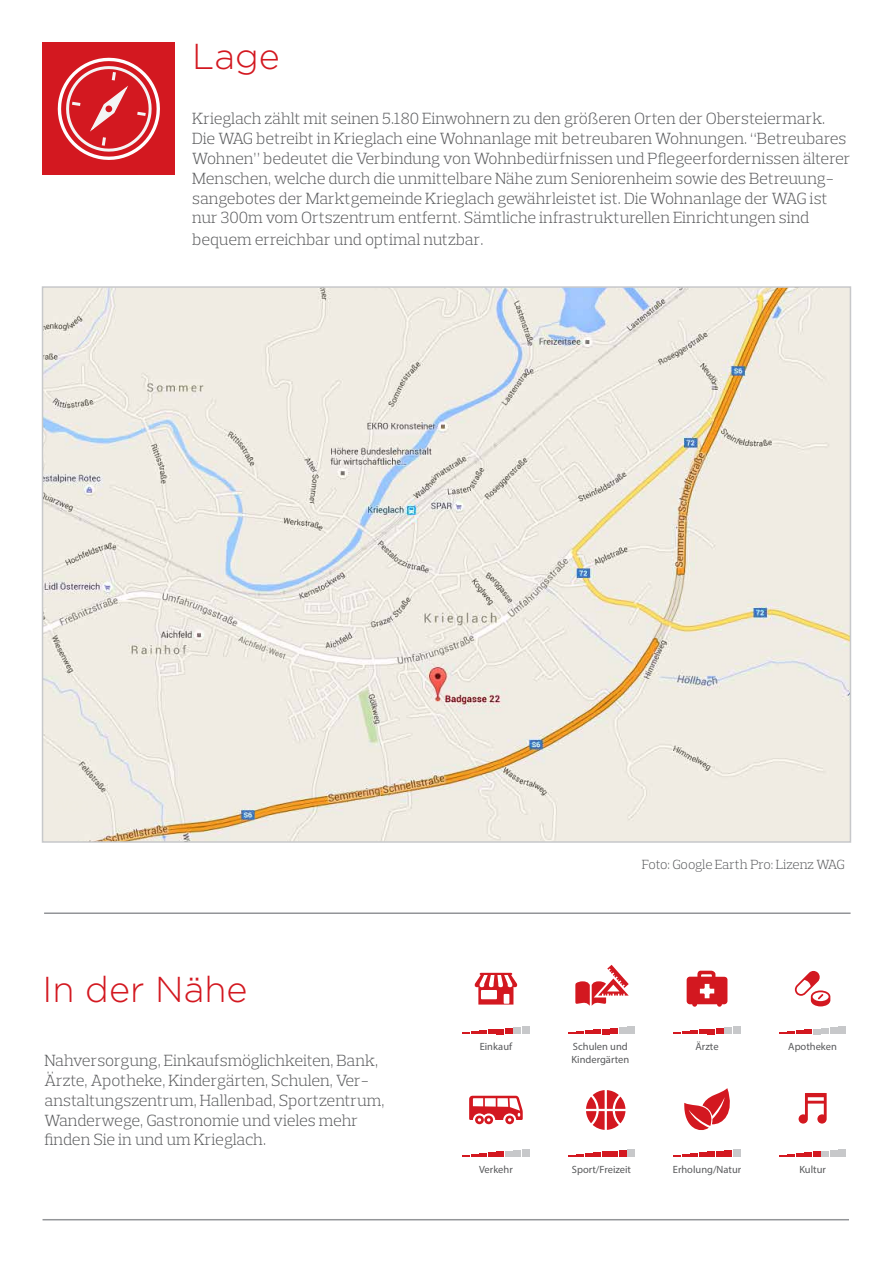
<style>
.page{position:relative;width:893px;height:1263px;background:#fff}
.page>*{position:absolute;margin:0;border:0;box-sizing:border-box;transform-origin:0 0}
.t1{font:300 36px "Gotham";color:#d31820}
.t2{font:300 16.5px/19.8px "Prelo Slab";color:#58595b}
.t3{font:300 13.5px "Prelo Slab";letter-spacing:-.02em;color:#58595b}
.t4{font:10.5px/12.6px "Myriad Pro";color:#58595b}
</style>
<div class="page">
<div style="left:43px;top:43px;width:132px;height:132px;background:#d31820"></div>
<svg style="left:57px;top:57px;width:103px;height:103px"></svg>
<div style="left:105px;top:105px;width:7px;height:7px;background:#d31820;border-radius:50%"></div>
<hr style="left:44px;top:912px;width:807px;height:2px;background:#939598">
<hr style="left:43px;top:1219px;width:806px;height:1px;background:#939598">
<svg style="left:462px;top:1030px;width:33px;height:4px"></svg>
<div style="left:496px;top:1029px;width:8px;height:5px;background:#d31820"></div>
<div style="left:505px;top:1028px;width:7px;height:6px;background:#d31820"></div>
<div style="left:513px;top:1027px;width:8px;height:7px;background:#c7c8ca"></div>
<div style="left:522px;top:1026px;width:7px;height:8px;background:#c7c8ca"></div>
<svg style="left:568px;top:1030px;width:33px;height:4px"></svg>
<div style="left:602px;top:1029px;width:8px;height:5px;background:#d31820"></div>
<div style="left:610px;top:1028px;width:8px;height:6px;background:#d31820"></div>
<div style="left:619px;top:1027px;width:8px;height:7px;background:#c7c8ca"></div>
<div style="left:627px;top:1026px;width:8px;height:8px;background:#c7c8ca"></div>
<svg style="left:673px;top:1030px;width:34px;height:4px"></svg>
<div style="left:707px;top:1029px;width:8px;height:5px;background:#d31820"></div>
<div style="left:716px;top:1028px;width:8px;height:6px;background:#d31820"></div>
<div style="left:724px;top:1027px;width:8px;height:7px;background:#c7c8ca"></div>
<div style="left:733px;top:1026px;width:8px;height:8px;background:#c7c8ca"></div>
<svg style="left:779px;top:1030px;width:33px;height:4px"></svg>
<div style="left:813px;top:1029px;width:8px;height:5px;background:#c7c8ca"></div>
<div style="left:821px;top:1028px;width:8px;height:6px;background:#c7c8ca"></div>
<div style="left:830px;top:1027px;width:8px;height:7px;background:#c7c8ca"></div>
<div style="left:838px;top:1026px;width:8px;height:8px;background:#c7c8ca"></div>
<svg style="left:462px;top:1153px;width:33px;height:4px"></svg>
<div style="left:496px;top:1152px;width:8px;height:5px;background:#d31820"></div>
<div style="left:505px;top:1151px;width:7px;height:6px;background:#c7c8ca"></div>
<div style="left:513px;top:1150px;width:8px;height:7px;background:#c7c8ca"></div>
<div style="left:522px;top:1149px;width:7px;height:8px;background:#c7c8ca"></div>
<svg style="left:568px;top:1153px;width:33px;height:4px"></svg>
<div style="left:602px;top:1152px;width:8px;height:5px;background:#d31820"></div>
<div style="left:610px;top:1151px;width:8px;height:6px;background:#d31820"></div>
<div style="left:619px;top:1150px;width:8px;height:7px;background:#d31820"></div>
<div style="left:627px;top:1149px;width:8px;height:8px;background:#c7c8ca"></div>
<svg style="left:673px;top:1153px;width:34px;height:4px"></svg>
<div style="left:707px;top:1152px;width:8px;height:5px;background:#d31820"></div>
<div style="left:716px;top:1151px;width:8px;height:6px;background:#d31820"></div>
<div style="left:724px;top:1150px;width:8px;height:7px;background:#d31820"></div>
<div style="left:733px;top:1149px;width:8px;height:8px;background:#c7c8ca"></div>
<svg style="left:779px;top:1153px;width:33px;height:4px"></svg>
<div style="left:813px;top:1152px;width:8px;height:5px;background:#d31820"></div>
<div style="left:821px;top:1151px;width:8px;height:6px;background:#c7c8ca"></div>
<div style="left:830px;top:1150px;width:8px;height:7px;background:#c7c8ca"></div>
<div style="left:838px;top:1149px;width:8px;height:8px;background:#c7c8ca"></div>
<svg style="left:475px;top:973px;width:42px;height:31px"></svg>
<svg style="left:795px;top:971px;width:35px;height:35px"></svg>
<svg style="left:687px;top:971px;width:40px;height:36px"></svg>
<svg style="left:684px;top:1088px;width:46px;height:42px"></svg>
<svg style="left:575px;top:965px;width:54px;height:41px"></svg>
<svg style="left:469px;top:1096px;width:54px;height:28px"></svg>
<svg style="left:586px;top:1090px;width:39px;height:40px"></svg>
<svg style="left:799px;top:1093px;width:28px;height:30px"></svg>
<img style="left:45px;top:289px;width:803px;height:551px">
<h1 class="t1" style="left:192px;top:36px;width:89px">Lage</h1>
<p class="t2" style="left:192px;top:109px;width:660px">Krieglach zählt mit seinen 5.180 Einwohnern zu den größeren Orten der Obersteiermark.<br>Die WAG betreibt in Krieglach eine Wohnanlage mit betreubaren Wohnungen. “Betreubares Wohnen” bedeutet die Verbindung von Wohnbedürfnissen und Pflegeerfordernissen älterer Menschen, welche durch die unmittelbare Nähe zum Seniorenheim sowie des Betreuung&shy;sangebotes der Marktgemeinde Krieglach gewährleistet ist. Die Wohnanlage der WAG ist nur 300m vom Ortszentrum entfernt. Sämtliche infrastrukturellen Einrichtungen sind</p>
<p class="t2" style="left:192px;top:229px;width:293px">bequem erreichbar und optimal nutzbar.</p>
<h1 class="t1" style="left:43px;top:970px;width:206px">In der Nähe</h1>
<p class="t2" style="left:45px;top:1050px;width:342px">Nahversorgung, Einkaufsmöglichkeiten, Bank, Ärzte, Apotheke, Kindergärten, Schulen, Ver&shy;anstaltungszentrum, Hallenbad, Sportzentrum, Wanderwege, Gastronomie und vieles mehr finden Sie in und um Krieglach.</p>
<p class="t3" style="left:642px;top:856px;width:205px">Foto: Google Earth Pro: Lizenz WAG</p>
<p class="t4" style="left:480px;top:1040px;width:34px">Einkauf</p>
<p class="t4" style="left:479px;top:1163px;width:35px">Verkehr</p>
<p class="t4" style="left:571px;top:1040px;width:59px">Schulen und<br>Kindergärten</p>
<p class="t4" style="left:572px;top:1163px;width:61px">Sport/Freizeit</p>
<p class="t4" style="left:695px;top:1040px;width:25px">Ärzte</p>
<p class="t4" style="left:673px;top:1163px;width:70px">Erholung/Natur</p>
<p class="t4" style="left:788px;top:1040px;width:50px">Apotheken</p>
<p class="t4" style="left:799px;top:1163px;width:28px">Kultur</p>
</div>
